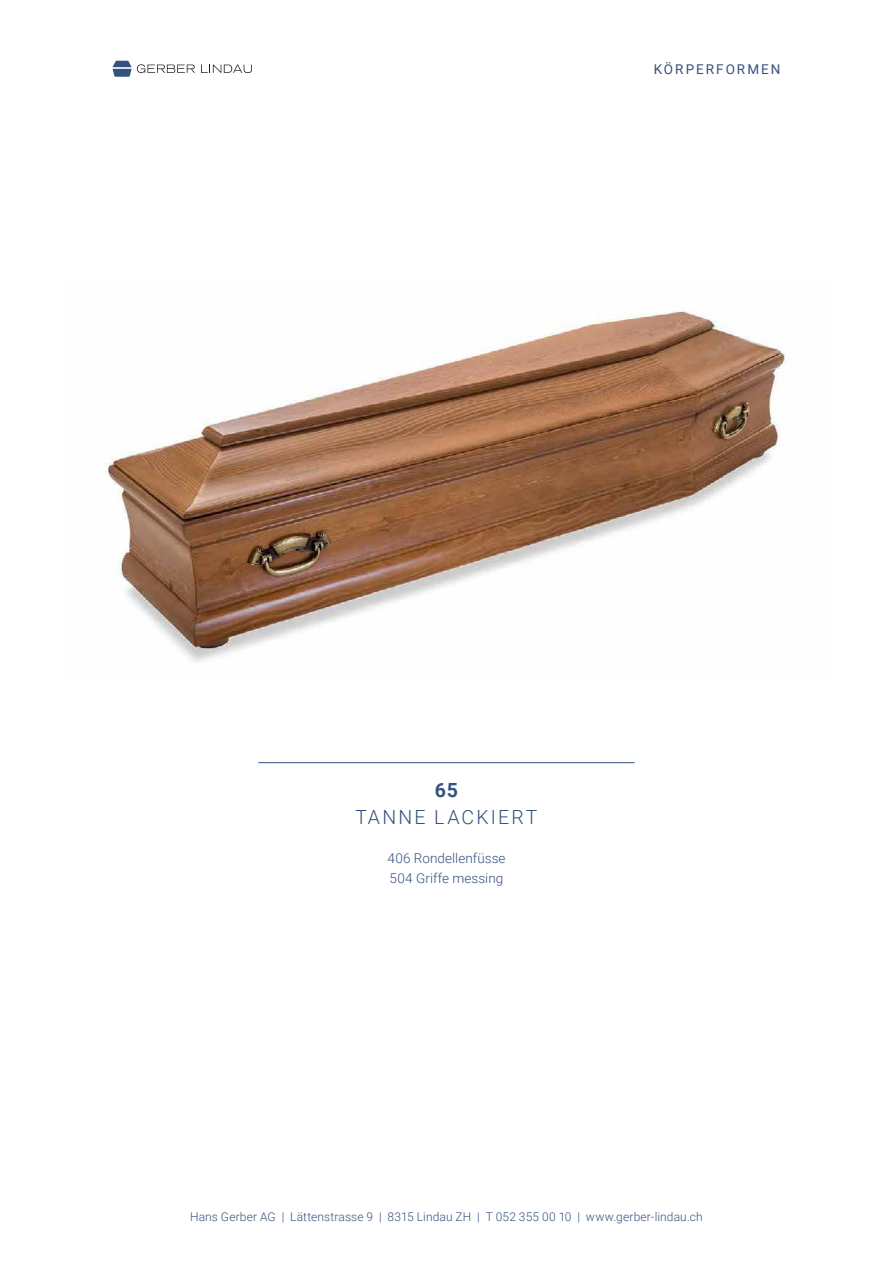
<style>
.page{position:relative;width:893px;height:1263px;background:#fff}
.page>*{position:absolute;margin:0;border:0;box-sizing:border-box;transform-origin:0 0}
.t1{font:300 19.5px "Roboto";letter-spacing:.11em;color:#35517e}
.t2{font:700 19.5px "Roboto";color:#35517e}
.t3{font:300 13.5px/19.5px "Roboto";letter-spacing:.005em;color:#35517e}
.t4{font:13.5px "Roboto";letter-spacing:.15em;color:#35517e}
.t5{font:300 12px "Roboto";letter-spacing:.01em;color:#35517e}
</style>
<div class="page">
<svg style="left:112px;top:61px;width:83px;height:16px"></svg>
<svg style="left:201px;top:65px;width:51px;height:8px"></svg>
<hr style="left:258px;top:762px;width:377px;height:1px;background:#35517e">
<img style="left:106px;top:311px;width:680px;height:351px">
<p class="t4" style="left:654px;top:60px;width:128px">KÖRPERFORMEN</p>
<h1 class="t2" style="left:435px;top:776px;width:25px">65</h1>
<h1 class="t1" style="left:356px;top:803px;width:183px">TANNE LACKIERT</h1>
<p class="t3" style="left:387px;top:848px;width:120px">406 Rondellenfüsse<br>504 Griffe messing</p>
<p class="t5" style="left:190px;top:1208px;width:514px">Hans Gerber AG | Lättenstrasse 9 | 8315 Lindau ZH | T 052 355 00 10 | www.gerber-lindau.ch</p>
</div>
